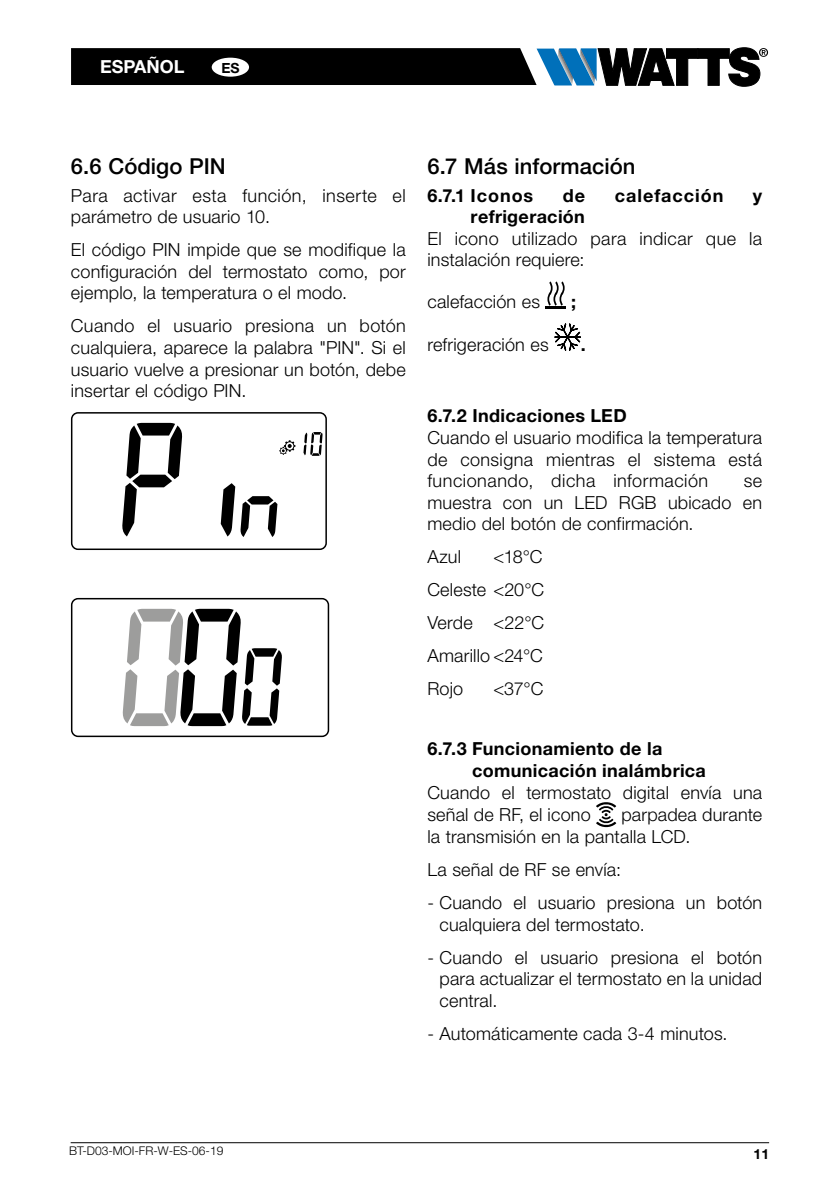
<style>
.page{position:relative;width:840px;height:1191px;background:#fff}
.page>*{position:absolute;margin:0;border:0;box-sizing:border-box;transform-origin:0 0}
.t1{font:500 22px "Helvetica Neue LT Std";letter-spacing:.005em;color:#000}
.t2{font:300 18px/21.6px "Helvetica Neue LT Std";letter-spacing:.01em;color:#000;text-align:justify}
.t3{font:700 18px/21.6px "Helvetica Neue LT Std";letter-spacing:.02em;color:#000}
.t4{font:700 18px "Helvetica Neue LT Std";letter-spacing:.055em;color:#000}
.t5{font:700 18px "Helvetica Neue LT Std";color:#fff}
.t6{font:700 14px "Helvetica Neue LT Std";color:#000}
.t7{font:300 12px "Helvetica Neue LT Std";color:#000}
</style>
<div class="page">
<hr style="left:71px;top:1142px;width:697px;height:1px;background:#000">
<svg style="left:71px;top:48px;width:696px;height:38px;background:#22282d"></svg>
<div style="left:211px;top:58px;width:38px;height:19px;background:#fff;border-radius:50%"></div>
<svg style="left:303px;top:432px;width:19px;height:24px"></svg>
<svg style="left:122px;top:423px;width:60px;height:113px"></svg>
<svg style="left:279px;top:440px;width:16px;height:15px"></svg>
<svg style="left:221px;top:483px;width:56px;height:54px"></svg>
<div style="left:71px;top:412px;width:256px;height:138px;border:2px solid #000;border-radius:6px"></div>
<svg style="left:123px;top:609px;width:159px;height:117px"></svg>
<div style="left:71px;top:598px;width:258px;height:139px;border:2px solid #000;border-radius:6px"></div>
<svg style="left:547px;top:281px;width:17px;height:25px"></svg>
<hr style="left:545px;top:306px;width:20px;height:2px;background:#000">
<svg style="left:554px;top:323px;width:27px;height:28px"></svg>
<svg style="left:596px;top:802px;width:20px;height:26px"></svg>
<p class="t5" style="left:100px;top:56px;width:86px">ESPAÑOL</p>
<p class="t6" style="left:221px;top:59px;width:20px">ES</p>
<p class="t1" style="left:71px;top:153px;width:156px">6.6 Código PIN</p>
<p class="t2" style="left:71px;top:184px;width:336px">Para activar esta función, inserte el parámetro de usuario 10.</p>
<p class="t2" style="left:71px;top:238px;width:336px">El código PIN impide que se modifique la configuración del termostato como, por ejemplo, la temperatura o el modo.</p>
<p class="t2" style="left:71px;top:315px;width:336px">Cuando el usuario presiona un botón cualquiera, aparece la palabra "PIN". Si el usuario vuelve a presionar un botón, debe insertar el código PIN.</p>
<p class="t1" style="left:427px;top:153px;width:209px">6.7 Más información</p>
<p class="t3" style="left:427px;top:184px;width:107px">6.7.1 Iconos</p>
<p class="t3" style="left:562px;top:184px;width:24px">de</p>
<p class="t4" style="left:614px;top:184px;width:110px">calefacción</p>
<p class="t3" style="left:752px;top:184px;width:11px">y</p>
<p class="t3" style="left:470px;top:206px;width:116px">refrigeración</p>
<p class="t2" style="left:427px;top:227px;width:336px">El icono utilizado para indicar que la instalación requiere:</p>
<p class="t2" style="left:427px;top:291px;width:114px">calefacción es</p>
<p class="t3" style="left:571px;top:291px;width:7px">;</p>
<p class="t2" style="left:427px;top:333px;width:123px">refrigeración es</p>
<p class="t3" style="left:580px;top:333px;width:7px">.</p>
<p class="t3" style="left:427px;top:405px;width:201px">6.7.2 Indicaciones LED</p>
<p class="t2" style="left:427px;top:426px;width:336px">Cuando el usuario modifica la temperatura de consigna mientras el sistema está funcionando, dicha información</p>
<p class="t2" style="left:427px;top:469px;width:336px;text-indent:316px">se muestra con un LED RGB ubicado en medio del botón de confirmación.</p>
<p class="t2" style="left:427px;top:546px;width:35px">Azul</p>
<p class="t2" style="left:427px;top:540px;width:118px;line-height:33px;text-indent:66px">&lt;18°C Celeste &lt;20°C Verde &lt;22°C Amarillo &lt;24°C Rojo</p>
<p class="t2" style="left:493px;top:677px;width:51px">&lt;37°C</p>
<p class="t3" style="left:472px;top:737px;width:235px;text-indent:-45px">6.7.3 Funcionamiento de la comunicación inalámbrica</p>
<p class="t2" style="left:427px;top:780px;width:336px;line-height:22.8px">Cuando el termostato digital envía una señal de RF, el icono</p>
<p class="t2" style="left:427px;top:804px;width:336px;text-indent:194px">parpadea durante la transmisión en la pantalla LCD.</p>
<p class="t2" style="left:427px;top:858px;width:195px">La señal de RF se envía:</p>
<p class="t2" style="left:439px;top:891px;width:324px;text-indent:-12px">- Cuando el usuario presiona un botón cualquiera del termostato.</p>
<p class="t2" style="left:439px;top:946px;width:324px;text-indent:-12px">- Cuando el usuario presiona el botón para actualizar el termostato en la unidad central.</p>
<p class="t2" style="left:427px;top:1022px;width:301px">- Automáticamente cada 3-4 minutos.</p>
<p class="t7" style="left:69px;top:1143px;width:156px">BT-D03-MOI-FR-W-ES-06-19</p>
<p class="t6" style="left:753px;top:1145px;width:17px">11</p>
</div>
